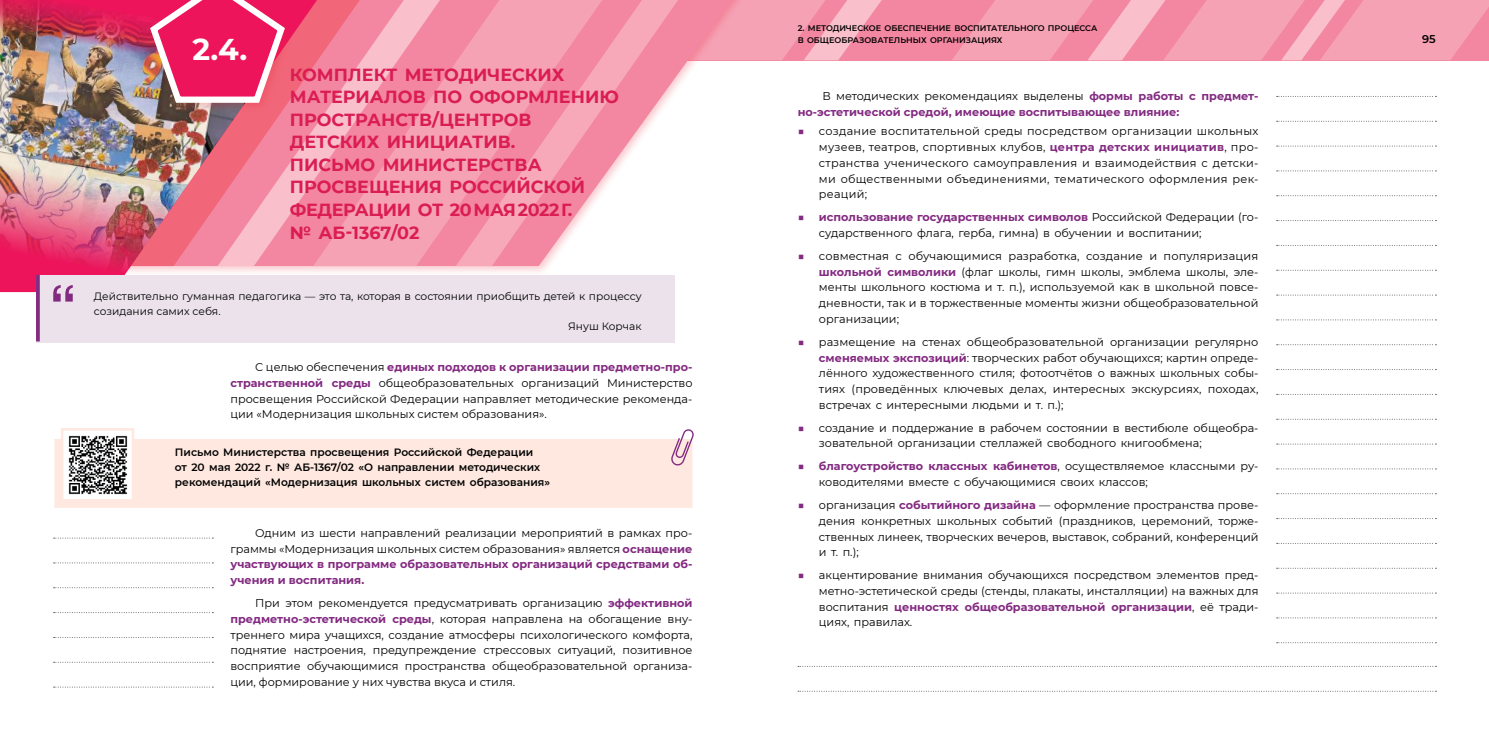
<style>
.page{position:relative;width:1489px;height:745px;background:#fff}
.page>*{position:absolute;margin:0;border:0;box-sizing:border-box;transform-origin:0 0}
.t1{font:700 30px "Montserrat";color:#fff}
.t2{font:700 17.5px/22.5px "Montserrat";color:#da1d52}
.t3{font:11.25px/15.8px "Montserrat";color:#000;text-align:justify}
.t4{font:700 11.25px/15.8px "Montserrat";color:#832a81}
.t5{font:600 11.25px "Montserrat";color:#000}
.t6{font:600 10.62px/14.9px "Montserrat";color:#000}
.t7{font:10.62px "Montserrat";color:#000}
.t8{font:600 8.12px/11.4px "Montserrat";color:#000}
.s1{font-weight:700;color:#832a81}
.s2{font-weight:400;color:#000}
.s3{color:#832a81}
</style>
<div class="page">
<div style="left:0;top:0;width:1488px;height:60px;background:#f386a1"></div>
<svg style="left:753px;top:0;width:129px;height:60px"></svg>
<svg style="left:952px;top:0;width:536px;height:60px"></svg>
<div style="left:0;top:0;width:753px;height:276px;background:#e92537;opacity:.25"></div>
<svg style="left:360px;top:0;width:173px;height:266px;background:#f599ae"></svg>
<svg style="left:533px;top:0;width:198px;height:266px"></svg>
<svg style="left:317px;top:108px;width:43px;height:158px;background:#f499ae"></svg>
<svg style="left:274px;top:108px;width:43px;height:167px;background:#f59db2"></svg>
<img style="left:0;top:0;width:274px;height:292px">
<div style="left:145px;top:0;width:149px;height:113px;background:#e92537;opacity:.25"></div>
<svg style="left:145px;top:0;width:295px;height:108px;background:#ec688b"></svg>
<div style="left:36px;top:275px;width:638px;height:67px;background:#ebe2ec"></div>
<svg style="left:53px;top:285px;width:20px;height:16px"></svg>
<svg style="left:36px;top:275px;width:4px;height:66px"></svg>
<svg style="left:54px;top:429px;width:640px;height:78px;background:#fdeae3"></svg>
<img style="left:64px;top:431px;width:67px;height:67px">
<div style="left:61px;top:428px;width:73px;height:73px;border:2px solid #fee8e0"></div>
<svg style="left:54px;top:537px;width:159px;height:1px"></svg>
<svg style="left:54px;top:562px;width:159px;height:1px"></svg>
<svg style="left:54px;top:587px;width:159px;height:1px"></svg>
<svg style="left:54px;top:661px;width:159px;height:1px"></svg>
<svg style="left:54px;top:686px;width:159px;height:1px"></svg>
<svg style="left:1276px;top:96px;width:160px;height:1px"></svg>
<svg style="left:1276px;top:121px;width:160px;height:1px"></svg>
<svg style="left:1276px;top:146px;width:160px;height:1px"></svg>
<svg style="left:1276px;top:170px;width:160px;height:1px"></svg>
<svg style="left:1276px;top:195px;width:160px;height:1px"></svg>
<svg style="left:1276px;top:220px;width:160px;height:1px"></svg>
<svg style="left:1276px;top:245px;width:160px;height:1px"></svg>
<svg style="left:1276px;top:270px;width:160px;height:1px"></svg>
<svg style="left:1276px;top:294px;width:160px;height:1px"></svg>
<svg style="left:1276px;top:319px;width:160px;height:1px"></svg>
<svg style="left:1276px;top:344px;width:160px;height:1px"></svg>
<svg style="left:1276px;top:369px;width:160px;height:1px"></svg>
<svg style="left:1276px;top:394px;width:160px;height:1px"></svg>
<svg style="left:1276px;top:418px;width:160px;height:1px"></svg>
<svg style="left:1276px;top:443px;width:160px;height:1px"></svg>
<svg style="left:1276px;top:468px;width:160px;height:1px"></svg>
<svg style="left:1276px;top:493px;width:160px;height:1px"></svg>
<svg style="left:1276px;top:518px;width:160px;height:1px"></svg>
<svg style="left:1276px;top:567px;width:160px;height:1px"></svg>
<svg style="left:1276px;top:592px;width:160px;height:1px"></svg>
<svg style="left:1276px;top:617px;width:160px;height:1px"></svg>
<svg style="left:1276px;top:642px;width:160px;height:1px"></svg>
<svg style="left:798px;top:690px;width:638px;height:1px"></svg>
<h1 class="t1" style="left:192px;top:28px;width:56px">2.4.</h1>
<h2 class="t2" style="left:290px;top:62px;width:330px">КОМПЛЕКТ МЕТОДИЧЕСКИХ<br>МАТЕРИАЛОВ ПО ОФОРМЛЕНИЮ<br>ПРОСТРАНСТВ/ЦЕНТРОВ<br>ДЕТСКИХ ИНИЦИАТИВ.<br>ПИСЬМО МИНИСТЕРСТВА<br>ПРОСВЕЩЕНИЯ РОССИЙСКОЙ<br>ФЕДЕРАЦИИ ОТ 20 МАЯ 2022 Г.<br>№ АБ-1367/02</h2>
<p class="t7" style="left:94px;top:289px;width:549px">Действительно гуманная педагогика — это та, которая в состоянии приобщить детей к процессу</p>
<p class="t7" style="left:94px;top:304px;width:128px">созидания самих себя.</p>
<p class="t7" style="left:568px;top:319px;width:75px">Януш Корчак</p>
<p class="t3" style="left:230px;top:358px;width:463px;text-indent:25px">С целью обеспечения <span class="s1">единых подходов к организации предметно-про&shy;странственной среды</span> общеобразовательных организаций Министерство просвещения Российской Федерации направляет методические рекоменда&shy;ции «Модернизация школьных систем образования».</p>
<p class="t6" style="left:175px;top:444px;width:377px">Письмо Министерства просвещения Российской Федерации<br>от 20 мая 2022 г. № АБ-1367/02 «О направлении методических рекомендаций «Модернизация школьных систем образования»</p>
<p class="t3" style="left:230px;top:524px;width:463px;text-indent:25px">Одним из шести направлений реализации мероприятий в рамках про&shy;граммы «Модернизация школьных систем образования» является <span class="s1">оснащение участвующих в программе образовательных организаций средствами об&shy;учения и воспитания.</span></p>
<p class="t3" style="left:230px;top:594px;width:463px;text-indent:25px">При этом рекомендуется предусматривать организацию <span class="s1">эффективной предметно-эстетической среды</span>, которая направлена на обогащение вну&shy;треннего мира учащихся, создание атмосферы психологического комфорта, поднятие настроения, предупреждение стрессовых ситуаций, позитивное восприятие обучающимися пространства общеобразовательной организа&shy;ции, формирование у них чувства вкуса и стиля.</p>
<p class="t8" style="left:797px;top:22px;width:301px">2. МЕТОДИЧЕСКОЕ ОБЕСПЕЧЕНИЕ ВОСПИТАТЕЛЬНОГО ПРОЦЕССА<br>В ОБЩЕОБРАЗОВАТЕЛЬНЫХ ОРГАНИЗАЦИЯХ</p>
<p class="t5" style="left:1421px;top:31px;width:15px">95</p>
<p class="t4" style="left:797px;top:88px;width:462px;text-indent:25px"><span class="s2">В методических рекомендациях выделены</span> формы работы с предмет&shy;но-эстетической средой, имеющие воспитывающее влияние:</p>
<p class="t3" style="left:819px;top:123px;width:441px;text-indent:-21px"><span class="s3">■</span> создание воспитательной среды посредством организации школьных музеев, театров, спортивных клубов, <span class="s1">центра детских инициатив</span>, про&shy;странства ученического самоуправления и взаимодействия с детски&shy;ми общественными объединениями, тематического оформления рек&shy;реаций;</p>
<p class="t3" style="left:819px;top:209px;width:441px;text-indent:-21px"><span class="s3">■</span> <span class="s1">использование государственных символов</span> Российской Федерации (го&shy;сударственного флага, герба, гимна) в обучении и воспитании;</p>
<p class="t3" style="left:819px;top:247px;width:441px;text-align:left;text-indent:-21px"><span class="s3">■</span> совместная с обучающимися разработка, создание и популяризация <span class="s1">школьной символики</span> (флаг школы, гимн школы, эмблема школы, эле&shy;менты школьного костюма и т. п.), используемой как в школьной повсе&shy;дневности, так и в торжественные моменты жизни общеобразовательной организации;</p>
<p class="t3" style="left:819px;top:333px;width:441px;text-indent:-21px"><span class="s3">■</span> размещение на стенах общеобразовательной организации регулярно <span class="s1">сменяемых экспозиций</span>: творческих работ обучающихся; картин опреде&shy;лённого художественного стиля; фотоотчётов о важных школьных собы&shy;тиях (проведённых ключевых делах, интересных экскурсиях, походах, встречах с интересными людьми и т. п.);</p>
<p class="t3" style="left:819px;top:419px;width:441px;text-indent:-21px"><span class="s3">■</span> создание и поддержание в рабочем состоянии в вестибюле общеобра&shy;зовательной организации стеллажей свободного книгообмена;</p>
<p class="t3" style="left:819px;top:458px;width:441px;text-indent:-21px"><span class="s3">■</span> <span class="s1">благоустройство классных кабинетов</span>, осуществляемое классными ру&shy;ководителями вместе с обучающимися своих классов;</p>
<p class="t3" style="left:819px;top:496px;width:441px;text-indent:-21px"><span class="s3">■</span> организация <span class="s1">событийного дизайна</span> — оформление пространства прове&shy;дения конкретных школьных событий (праздников, церемоний, торже&shy;ственных линеек, творческих вечеров, выставок, собраний, конференций и т. п.);</p>
<p class="t3" style="left:819px;top:566px;width:441px;text-indent:-21px"><span class="s3">■</span> акцентирование внимания обучающихся посредством элементов пред&shy;метно-эстетической среды (стенды, плакаты, инсталляции) на важных для воспитания <span class="s1">ценностях общеобразовательной организации</span>, её тради&shy;циях, правилах.</p>
</div>
